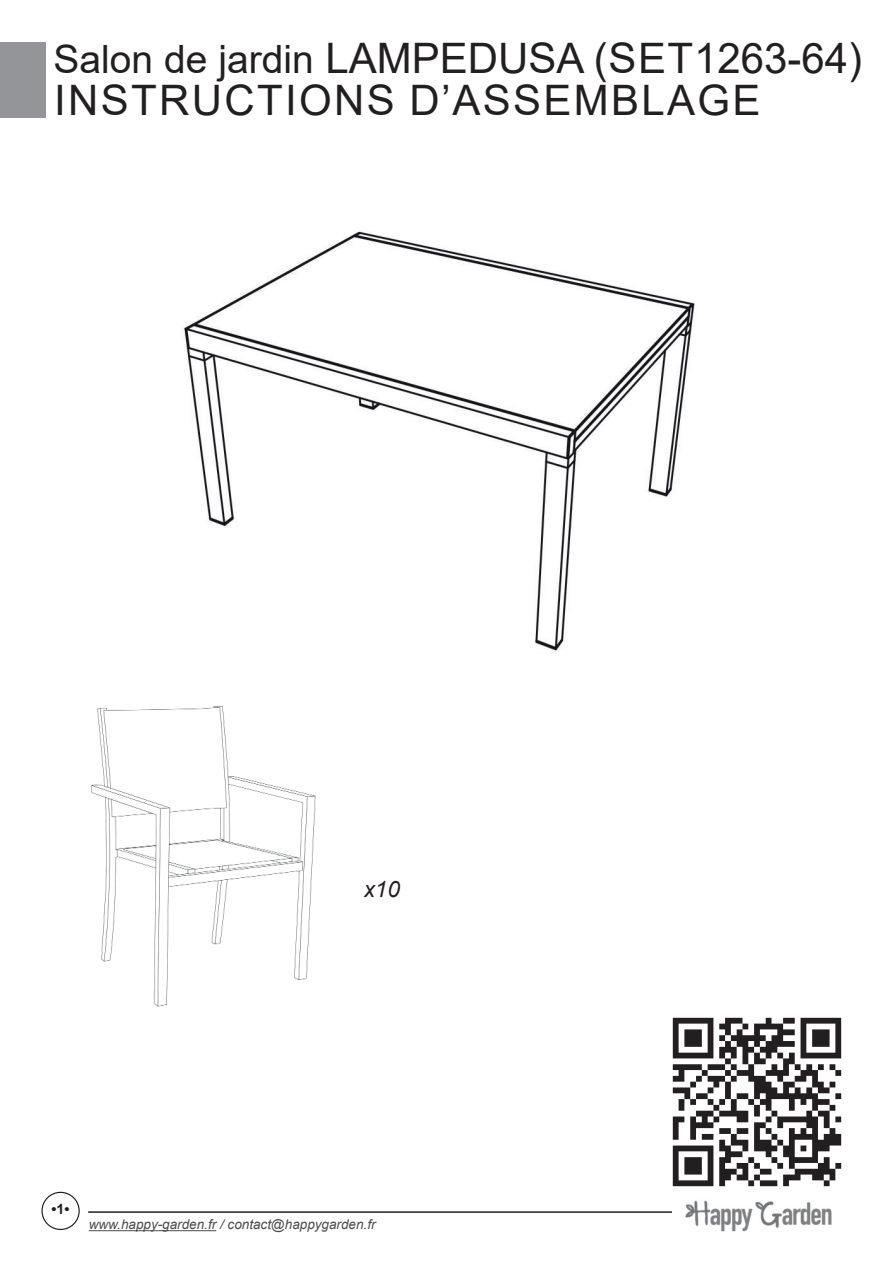
<style>
.page{position:relative;width:893px;height:1263px;background:#fff}
.page>*{position:absolute;margin:0;border:0;box-sizing:border-box;transform-origin:0 0}
.t1{font:42px/42px "Arial";letter-spacing:.055em;color:#231f20}
.t2{font:italic 22.5px "Arial";color:#231f20}
.t3{font:700 14.25px "Arial";color:#231f20}
.t4{font:italic 13.5px "Arial";color:#4b4c4d}
.s1{font-size:39px}
</style>
<div class="page">
<div style="left:0;top:43px;width:45px;height:75px;background:#939598"></div>
<hr style="left:89px;top:1230px;width:127px;height:1px;background:#4b4c4d">
<div style="left:41px;top:1192px;width:39px;height:38px;border:1px solid #231f20;border-radius:50%"></div>
<hr style="left:88px;top:1211px;width:750px;height:2px;background:#231f20">
<img style="left:672px;top:1200px;width:166px;height:32px">
<img style="left:91px;top:706px;width:225px;height:301px">
<img style="left:182px;top:231px;width:513px;height:422px">
<img style="left:672px;top:1017px;width:170px;height:170px">
<p class="t1" style="left:54px;top:37px;width:810px"><span class="s1">Salon de jardin</span> LAMPEDUSA (SET1263-64)<br>INSTRUCTIONS D’ASSEMBLAGE</p>
<p class="t2" style="left:364px;top:874px;width:38px">x10</p>
<p class="t3" style="left:52px;top:1199px;width:19px">•1•</p>
<p class="t4" style="left:89px;top:1216px;width:288px">www.happy-garden.fr / contact@happygarden.fr</p>
</div>
